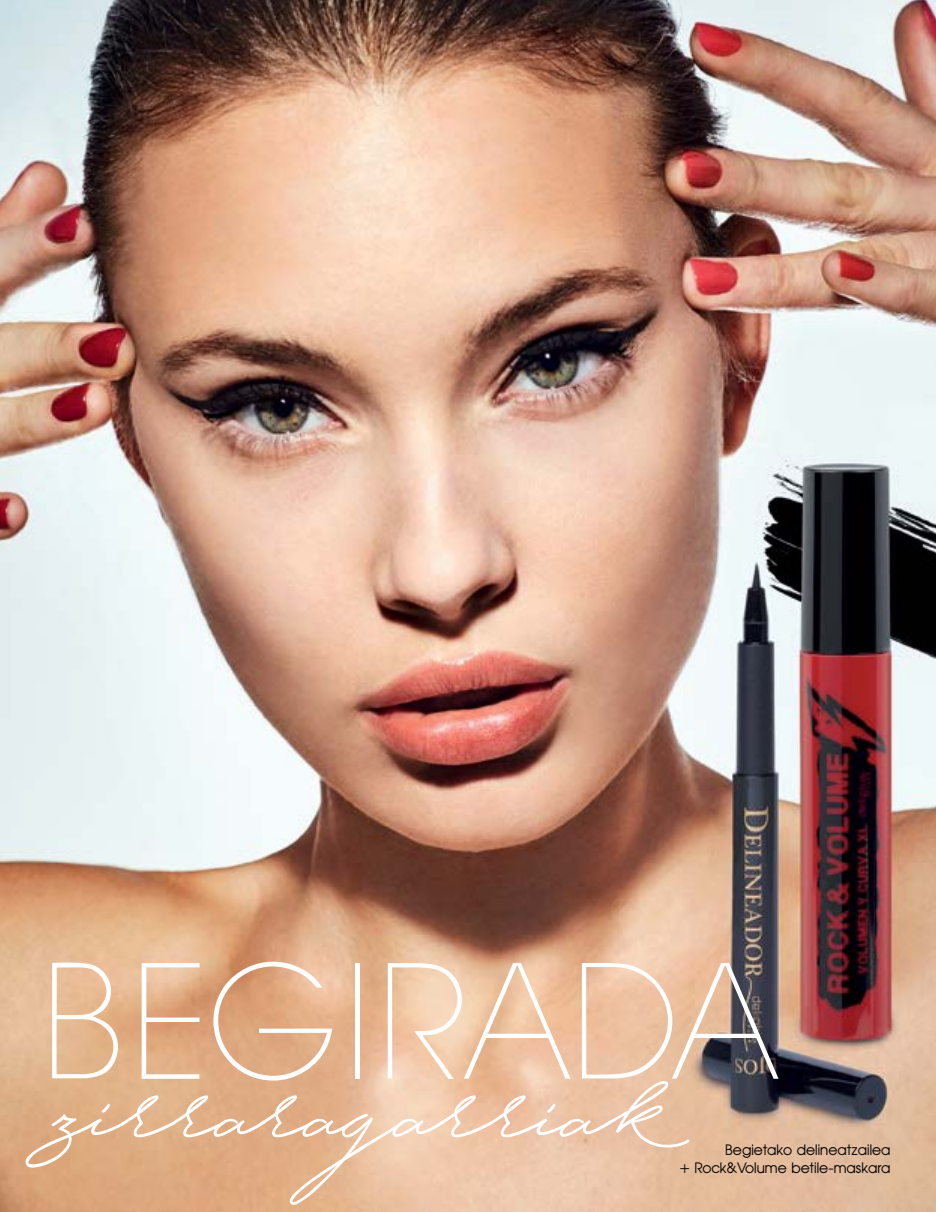
<style>
.page{position:relative;width:936px;height:1212px;background:#fff}
.page>*{position:absolute;margin:0;border:0;box-sizing:border-box;transform-origin:0 0}
.t1{font:200 165px "Avant Garde Two BQ";letter-spacing:.02em;color:#fff}
.t2{font:105.15px "Hijrnotes PERSONALUSEONLY";color:#fff}
.t3{font:15px/18px "Avant Garde Two BQ";color:#000;text-align:right}
</style>
<div class="page">
<img style="left:0;top:0;width:935px;height:1212px">
<h1 class="t1" style="left:43px;top:929px;width:737px">BEGIRADA</h1>
<h2 class="t2" style="left:47px;top:1079px;width:615px">zirraragarriak</h2>
<p class="t3" style="left:679px;top:1141px;width:212px">Begietako delineatzailea<br>+ Rock&amp;Volume betile-maskara</p>
</div>
